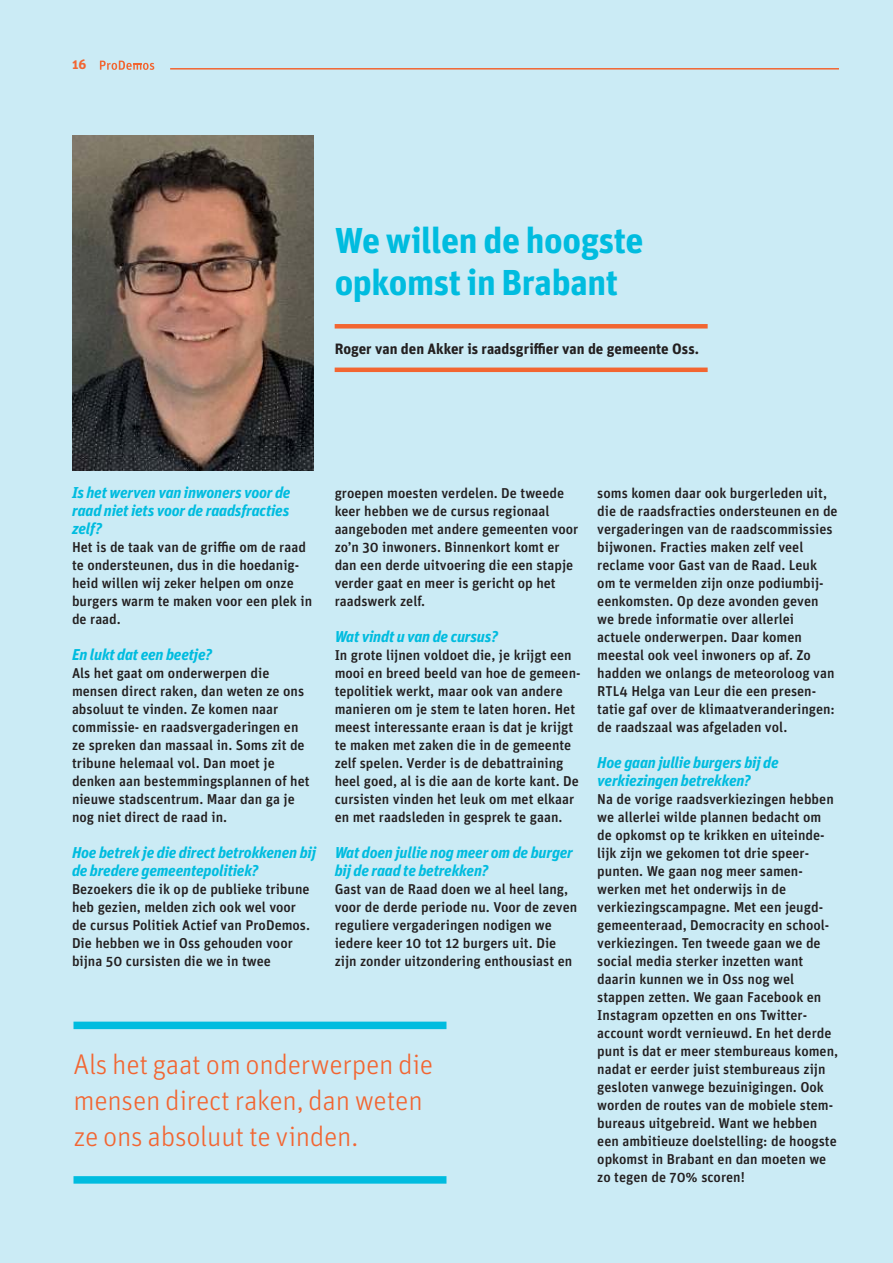
<style>
.page{position:relative;width:893px;height:1263px;background:#cbebf5}
.page>*{position:absolute;margin:0;border:0;box-sizing:border-box;transform-origin:0 0}
.t1{font:700 36px/42px "Unit OT";letter-spacing:-.01em;color:#00bcdf}
.t2{font:300 28.5px/36px "Unit OT";letter-spacing:-.01em;color:#f26531}
.t3{font:italic 700 15.75px/18px "Unit OT";letter-spacing:-.01em;color:#00bcdf}
.t4{font:700 15px "Unit OT";color:#231f20}
.t5{font:500 14.25px/18px "Unit OT";color:#231f20}
.t6{font:700 13.5px "Unit OT";color:#f26531}
</style>
<div class="page">
<hr style="left:170px;top:68px;width:669px;height:2px;background:#f26531">
<svg style="left:100px;top:61px;width:54px;height:9px"></svg>
<div style="left:335px;top:324px;width:373px;height:5px;background:#f26531"></div>
<hr style="left:335px;top:368px;width:373px;height:4px;background:#f26531">
<img style="left:72px;top:135px;width:242px;height:335px">
<div style="left:74px;top:1022px;width:372px;height:7px;background:#00bcdf"></div>
<div style="left:74px;top:1176px;width:372px;height:8px;background:#00bcdf"></div>
<p class="t6" style="left:72px;top:59px;width:16px">16</p>
<h1 class="t1" style="left:335px;top:221px;width:311px">We willen de hoogste opkomst in Brabant</h1>
<p class="t4" style="left:335px;top:342px;width:366px">Roger van den Akker is raadsgriffier van de gemeente Oss.</p>
<p class="t3" style="left:72px;top:484px;width:220px;text-align:justify">Is het werven van inwoners voor de raad niet iets voor de raadsfracties zelf?</p>
<p class="t5" style="left:72px;top:539px;width:242px">Het is de taak van de griffie om de raad te ondersteunen, dus in die hoedanig&shy;heid willen wij zeker helpen om onze burgers warm te maken voor een plek in de raad.</p>
<p class="t3" style="left:72px;top:646px;width:142px">En lukt dat een beetje?</p>
<p class="t5" style="left:72px;top:665px;width:239px">Als het gaat om onderwerpen die mensen direct raken, dan weten ze ons absoluut te vinden. Ze komen naar commissie- en raadsvergaderingen en ze spreken dan massaal in. Soms zit de tribune helemaal vol. Dan moet je denken aan bestemmingsplannen of het nieuwe stadscentrum. Maar dan ga je nog niet direct de raad in.</p>
<p class="t3" style="left:72px;top:844px;width:246px">Hoe betrek je die direct betrokkenen bij de bredere gemeentepolitiek?</p>
<p class="t5" style="left:72px;top:881px;width:240px">Bezoekers die ik op de publieke tribune heb gezien, melden zich ook wel voor de cursus Politiek Actief van ProDemos.<br>Die hebben we in Oss gehouden voor bijna 50 cursisten die we in twee</p>
<p class="t5" style="left:335px;top:485px;width:245px">groepen moesten verdelen. De tweede keer hebben we de cursus regionaal aangeboden met andere gemeenten voor zo’n 30 inwoners. Binnenkort komt er dan een derde uitvoering die een stapje verder gaat en meer is gericht op het raadswerk zelf.</p>
<p class="t3" style="left:335px;top:628px;width:165px">Wat vindt u van de cursus?</p>
<p class="t5" style="left:335px;top:647px;width:247px">In grote lijnen voldoet die, je krijgt een mooi en breed beeld van hoe de gemeen&shy;tepolitiek werkt, maar ook van andere manieren om je stem te laten horen. Het meest interessante eraan is dat je krijgt te maken met zaken die in de gemeente zelf spelen. Verder is de debattraining heel goed, al is die aan de korte kant. De cursisten vinden het leuk om met elkaar en met raadsleden in gesprek te gaan.</p>
<p class="t3" style="left:335px;top:844px;width:240px">Wat doen jullie nog meer om de burger bij de raad te betrekken?</p>
<p class="t5" style="left:335px;top:881px;width:244px">Gast van de Raad doen we al heel lang, voor de derde periode nu. Voor de zeven reguliere vergaderingen nodigen we iedere keer 10 tot 12 burgers uit. Die zijn zonder uitzondering enthousiast en</p>
<h2 class="t2" style="left:74px;top:1049px;width:361px">Als het gaat om onderwerpen die mensen direct raken, dan weten ze ons absoluut te vinden.</h2>
<p class="t5" style="left:597px;top:485px;width:242px">soms komen daar ook burgerleden uit, die de raadsfracties ondersteunen en de vergaderingen van de raadscommissies bijwonen. Fracties maken zelf veel reclame voor Gast van de Raad. Leuk om te vermelden zijn onze podiumbij&shy;eenkomsten. Op deze avonden geven we brede informatie over allerlei actuele onderwerpen. Daar komen meestal ook veel inwoners op af. Zo hadden we onlangs de meteoroloog van RTL4 Helga van Leur die een presen&shy;tatie gaf over de klimaatveranderingen: de raadszaal was afgeladen vol.</p>
<p class="t3" style="left:597px;top:754px;width:183px">Hoe gaan jullie burgers bij de verkiezingen betrekken?</p>
<p class="t5" style="left:597px;top:791px;width:242px">Na de vorige raadsverkiezingen hebben we allerlei wilde plannen bedacht om de opkomst op te krikken en uiteinde&shy;lijk zijn we gekomen tot drie speer&shy;punten. We gaan nog meer samen&shy;werken met het onderwijs in de verkiezingscampagne. Met een jeugd - gemeenteraad, Democracity en school&shy;verkiezingen. Ten tweede gaan we de social media sterker inzetten want daarin kunnen we in Oss nog wel stappen zetten. We gaan Facebook en Instagram opzetten en ons Twitter&shy;account wordt vernieuwd. En het derde punt is dat er meer stembureaus komen, nadat er eerder juist stembureaus zijn gesloten vanwege bezuinigingen. Ook worden de routes van de mobiele stem&shy;bureaus uitgebreid. Want we hebben een ambitieuze doelstelling: de hoogste opkomst in Brabant en dan moeten we zo tegen de 70% scoren!</p>
</div>
